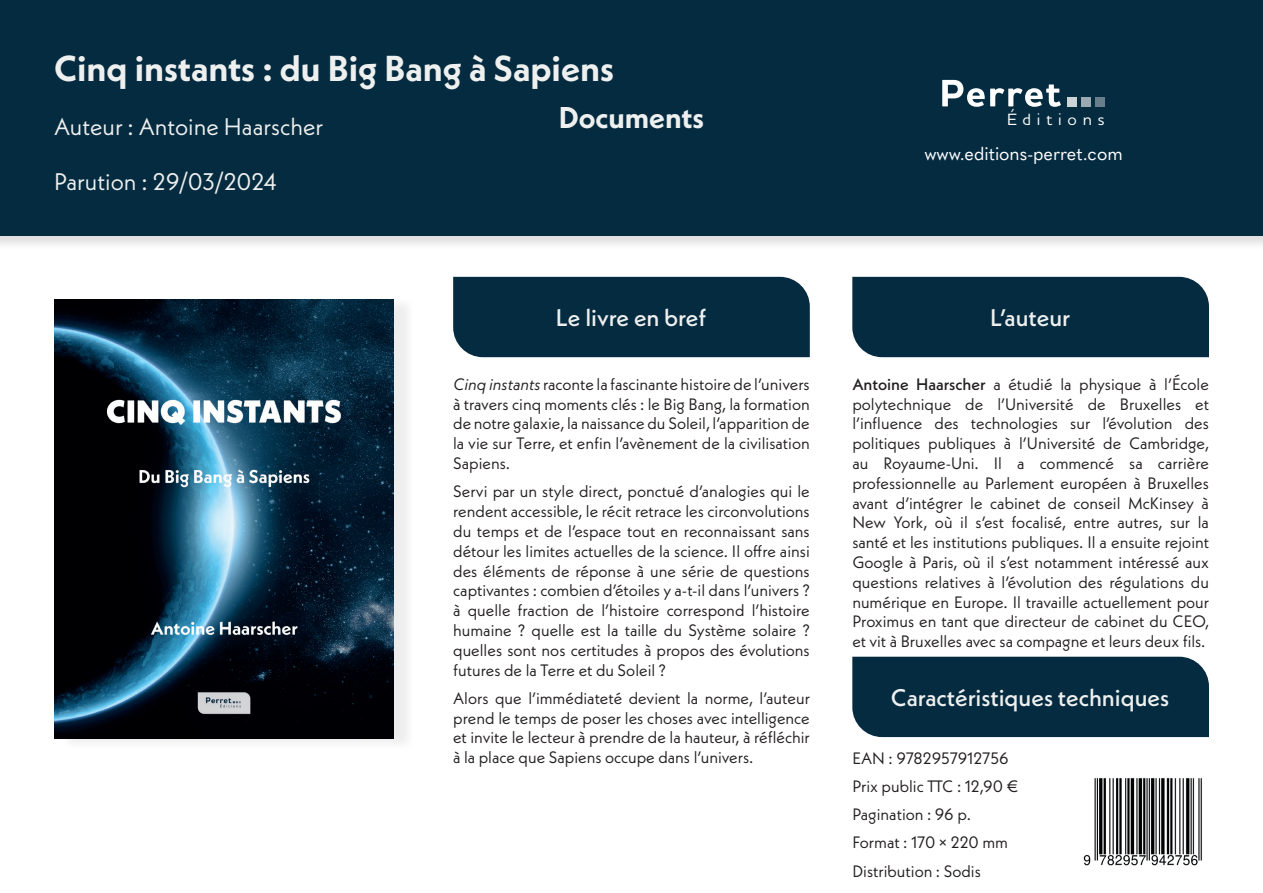
<style>
.page{position:relative;width:1263px;height:893px;background:#fff}
.page>*{position:absolute;margin:0;border:0;box-sizing:border-box;transform-origin:0 0}
.t1{font:700 36px "Neue Kabel";color:#eef0ef}
.t2{font:700 30px "Neue Kabel";color:#eef0ef}
.t3{font:500 24px "Neue Kabel";color:#eef0ef}
.t4{font:24px "Neue Kabel";color:#eef0ef}
.t5{font:18px "Quasimoda";color:#fff}
.t6{font:500 16.65px "Houschka Pro";letter-spacing:.355em;color:#fff}
.t7{font:16.5px/19.8px "Neue Kabel";color:#231f20;text-align:justify}
.s1{font-style:italic}
.s2{font-weight:500}
</style>
<div class="page">
<div style="left:0;top:0;width:1263px;height:251px;background:#231f20;opacity:.15"></div>
<div style="left:0;top:0;width:1263px;height:235px;background:#052b40"></div>
<div style="left:60px;top:296px;width:356px;height:456px;background:#f4f4f4"></div>
<img style="left:54px;top:299px;width:339px;height:440px">
<div style="left:852px;top:657px;width:357px;height:80px;background:#052b40"></div>
<div style="left:852px;top:277px;width:357px;height:80px;background:#052b40"></div>
<div style="left:453px;top:277px;width:357px;height:80px;background:#052b40"></div>
<img style="left:1083px;top:778px;width:119px;height:88px">
<svg style="left:942px;top:80px;width:119px;height:27px"></svg>
<div style="left:1068px;top:98px;width:9px;height:9px;background:#cdd4d8"></div>
<div style="left:1082px;top:98px;width:9px;height:9px;background:#9baab2"></div>
<div style="left:1096px;top:98px;width:9px;height:9px;background:#687e8b"></div>
<h1 class="t1" style="left:54px;top:46px;width:562px">Cinq instants : du Big Bang à Sapiens</h1>
<h3 class="t4" style="left:54px;top:112px;width:271px">Auteur : Antoine Haarscher</h3>
<h3 class="t4" style="left:54px;top:166px;width:224px">Parution : 29/03/2024</h3>
<h2 class="t2" style="left:559px;top:99px;width:147px">Documents</h2>
<p class="t6" style="left:1007px;top:109px;width:99px">Éditions</p>
<p class="t5" style="left:924px;top:140px;width:200px">www.editions-perret.com</p>
<h3 class="t3" style="left:556px;top:302px;width:152px">Le livre en bref</h3>
<h3 class="t3" style="left:990px;top:302px;width:81px">L’auteur</h3>
<p class="t7" style="left:453px;top:374px;width:358px"><span class="s1">Cinq instants</span> raconte la fascinante histoire de l’univers à travers cinq moments clés : le Big Bang, la formation de notre galaxie, la naissance du Soleil, l’apparition de la vie sur Terre, et enfin l’avènement de la civilisation Sapiens.</p>
<p class="t7" style="left:453px;top:481px;width:358px">Servi par un style direct, ponctué d’analogies qui le rendent accessible, le récit retrace les circonvolutions du temps et de l’espace tout en reconnaissant sans détour les limites actuelles de la science. Il offre ainsi des éléments de réponse à une série de questions captivantes : combien d’étoiles y a-t-il dans l’univers ? à quelle fraction de l’histoire correspond l’histoire humaine ? quelle est la taille du Système solaire ? quelles sont nos certitudes à propos des évolutions futures de la Terre et du Soleil ?</p>
<p class="t7" style="left:453px;top:688px;width:358px">Alors que l’immédiateté devient la norme, l’auteur prend le temps de poser les choses avec intelligence et invite le lecteur à prendre de la hauteur, à réfléchir à la place que Sapiens occupe dans l’univers.</p>
<p class="t7" style="left:852px;top:374px;width:358px"><span class="s2">Antoine Haarscher</span> a étudié la physique à l’École polytechnique de l’Université de Bruxelles et l’influence des technologies sur l’évolution des politiques publiques à l’Université de Cambridge, au Royaume-Uni. Il a commencé sa carrière professionnelle au Parlement européen à Bruxelles avant d’intégrer le cabinet de conseil McKinsey à New York, où il s’est focalisé, entre autres, sur la santé et les institutions publiques. Il a ensuite rejoint Google à Paris, où il s’est notamment intéressé aux questions relatives à l’évolution des régulations du numérique en Europe. Il travaille actuellement pour Proximus en tant que directeur de cabinet du CEO, et vit à Bruxelles avec sa compagne et leurs deux fils.</p>
<h3 class="t3" style="left:891px;top:682px;width:280px">Caractéristiques techniques</h3>
<p class="t7" style="left:852px;top:743px;width:168px;line-height:28.3px;text-align:left">EAN : 9782957912756<br>Prix public TTC : 12,90 €<br>Pagination : 96 p.<br>Format : 170 × 220 mm<br>Distribution : Sodis</p>
</div>
